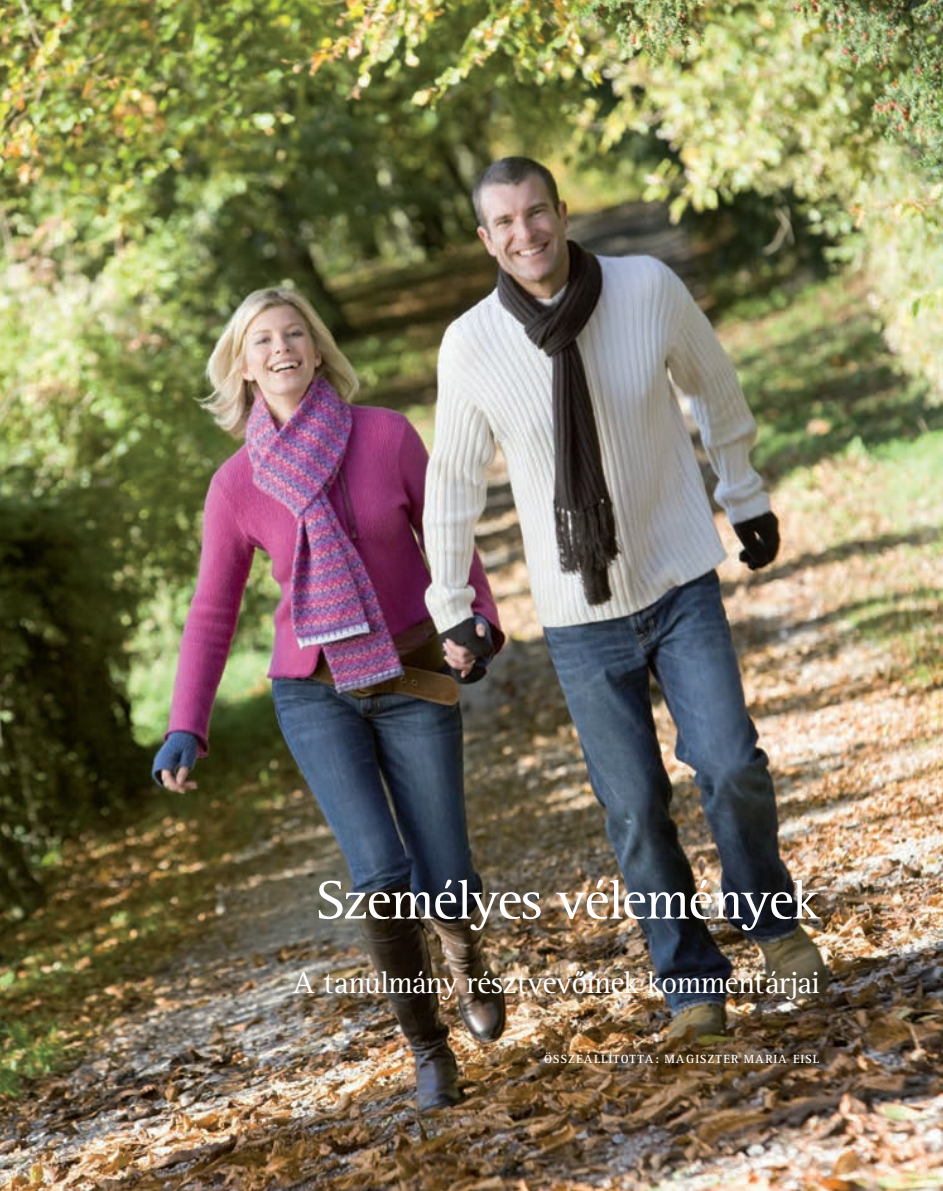
<style>
.page{position:relative;width:943px;height:1191px;background:#fff}
.page>*{position:absolute;margin:0;border:0;box-sizing:border-box;transform-origin:0 0}
.t1{font:56px "Rotis Srf PFL";color:#fff}
.t2{font:31.5px "Rotis Srf PFL";color:#fff}
.t3{font:700 12.25px "Rotis Srf PFL";letter-spacing:.1em;color:#fff}
</style>
<div class="page">
<img style="left:0;top:0;width:943px;height:1191px">
<h1 class="t1" style="left:315px;top:868px;width:505px">Személyes vélemények</h1>
<p class="t2" style="left:293px;top:965px;width:527px">A tanulmány résztvevőinek kommentárjai</p>
<p class="t3" style="left:544px;top:1052px;width:276px">ÖSSZEÁLLÍTOTTA: MAGISZTER MARIA EISL</p>
</div>
